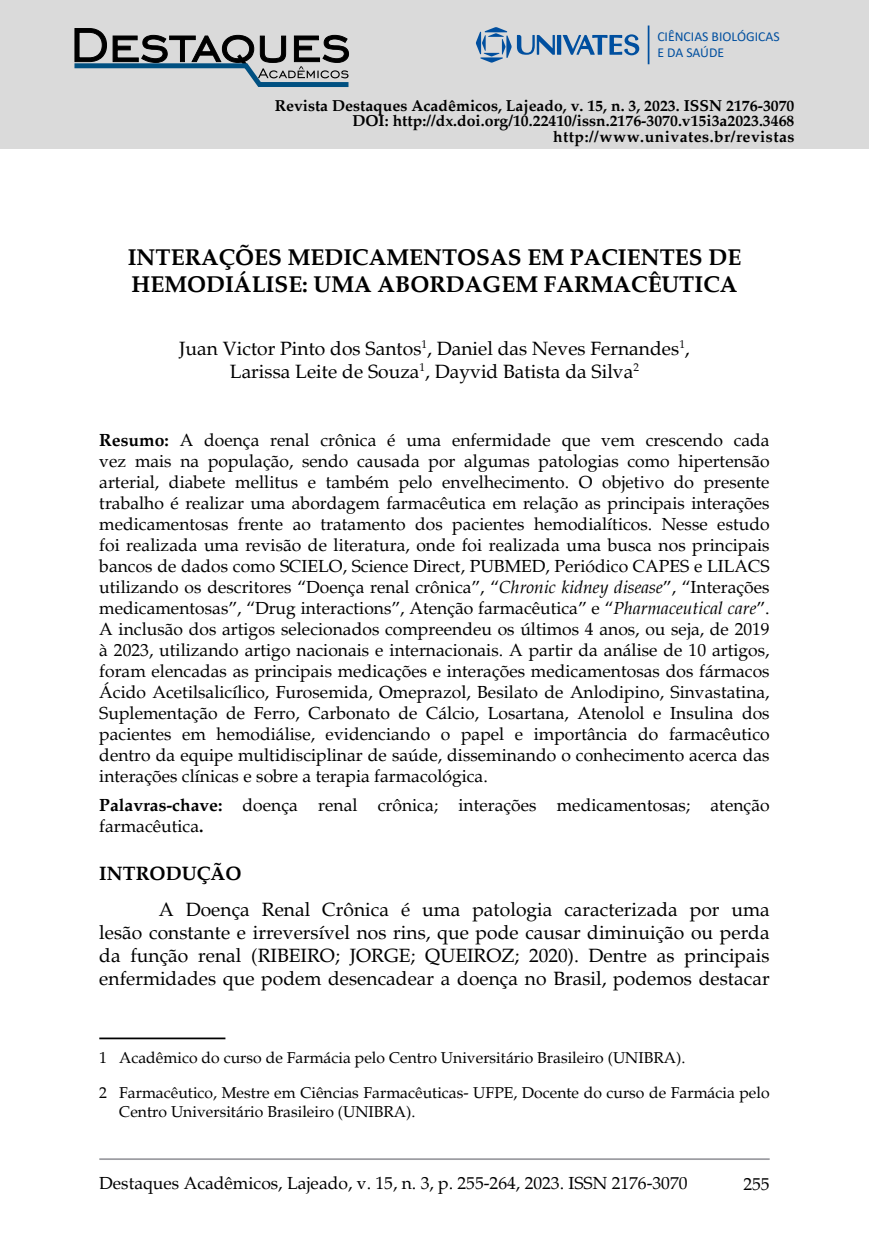
<style>
.page{position:relative;width:869px;height:1241px;background:#fff}
.page>*{position:absolute;margin:0;border:0;box-sizing:border-box;transform-origin:0 0}
.t1{font:700 22.75px/27.3px "Palatino";color:#000}
.t2{font:19.25px/23.1px "Palatino";color:#000;text-align:center}
.t3{font:700 19.25px "Palatino";color:#000}
.t4{font:17.5px/21px "Palatino";color:#000;text-align:justify}
.t5{font:15.75px/18.9px "Palatino";color:#000}
.t6{font:700 15.75px/15.8px "Palatino";color:#000;text-align:right}
.t7{font:13.65px/16.4px "Calibri";color:#004f9f}
.s1{font-weight:700}
.s2{font-style:italic}
</style>
<div class="page">
<hr style="left:99px;top:1157px;width:670px;height:2px;background:#9c9da2">
<div style="left:0;top:0;width:868px;height:149px;background:#dadada"></div>
<div style="left:556px;top:35px;width:5px;height:20px;background:#004f9f"></div>
<svg style="left:562px;top:34px;width:77px;height:21px"></svg>
<svg style="left:476px;top:27px;width:78px;height:36px"></svg>
<hr style="left:647px;top:25px;width:2px;height:39px;background:#004f9f">
<svg style="left:74px;top:28px;width:275px;height:59px"></svg>
<hr style="left:99px;top:1037px;width:126px;height:2px;background:#000">
<p class="t7" style="left:657px;top:28px;width:124px">CIÊNCIAS BIOLÓGICAS<br>E DA SAÚDE</p>
<p class="t6" style="left:274px;top:98px;width:521px">Revista Destaques Acadêmicos, Lajeado, v. 15, n. 3, 2023. ISSN 2176-3070<br>DOI: http://dx.doi.org/10.22410/issn.2176-3070.v15i3a2023.3468 http://www.univates.br/revistas</p>
<h1 class="t1" style="left:128px;top:243px;width:614px">INTERAÇÕES MEDICAMENTOSAS EM PACIENTES DE<br>HEMODIÁLISE: UMA ABORDAGEM FARMACÊUTICA</h1>
<p class="t2" style="left:179px;top:337px;width:512px">Juan Victor Pinto dos Santos<sup>1</sup>, Daniel das Neves Fernandes<sup>1</sup>,<br>Larissa Leite de Souza<sup>1</sup>, Dayvid Batista da Silva<sup>2</sup></p>
<p class="t4" style="left:99px;top:430px;width:671px"><span class="s1">Resumo:</span> A doença renal crônica é uma enfermidade que vem crescendo cada vez mais na população, sendo causada por algumas patologias como hipertensão arterial, diabete mellitus e também pelo envelhecimento. O objetivo do presente trabalho é realizar uma abordagem farmacêutica em relação as principais interações medicamentosas frente ao tratamento dos pacientes hemodialíticos. Nesse estudo foi realizada uma revisão de literatura, onde foi realizada uma busca nos principais bancos de dados como SCIELO, Science Direct, PUBMED, Periódico CAPES e LILACS utilizando os descritores “Doença renal crônica”, “<span class="s2">Chronic kidney disease</span>”, “Interações medicamentosas”, “Drug interactions”, Atenção farmacêutica” e “<span class="s2">Pharmaceutical care</span>”.<br>A inclusão dos artigos selecionados compreendeu os últimos 4 anos, ou seja, de 2019 à 2023, utilizando artigo nacionais e internacionais. A partir da análise de 10 artigos, foram elencadas as principais medicações e interações medicamentosas dos fármacos Ácido Acetilsalicílico, Furosemida, Omeprazol, Besilato de Anlodipino, Sinvastatina, Suplementação de Ferro, Carbonato de Cálcio, Losartana, Atenolol e Insulina dos pacientes em hemodiálise, evidenciando o papel e importância do farmacêutico dentro da equipe multidisciplinar de saúde, disseminando o conhecimento acerca das interações clínicas e sobre a terapia farmacológica.</p>
<p class="t4" style="left:99px;top:794px;width:671px"><span class="s1">Palavras-chave:</span> doença renal crônica; interações medicamentosas; atenção farmacêutica<span class="s1">.</span></p>
<p class="t3" style="left:99px;top:861px;width:144px">INTRODUÇÃO</p>
<p class="t2" style="left:99px;top:897px;width:671px;text-align:justify;text-indent:60px">A Doença Renal Crônica é uma patologia caracterizada por uma lesão constante e irreversível nos rins, que pode causar diminuição ou perda da função renal (RIBEIRO; JORGE; QUEIROZ; 2020). Dentre as principais enfermidades que podem desencadear a doença no Brasil, podemos destacar</p>
<p class="t5" style="left:99px;top:1048px;width:587px">1 Acadêmico do curso de Farmácia pelo Centro Universitário Brasileiro (UNIBRA).</p>
<p class="t5" style="left:119px;top:1083px;width:651px;text-indent:-20px">2 Farmacêutico, Mestre em Ciências Farmacêuticas- UFPE, Docente do curso de Farmácia pelo<br>Centro Universitário Brasileiro (UNIBRA).</p>
<p class="t4" style="left:99px;top:1172px;width:589px">Destaques Acadêmicos, Lajeado, v. 15, n. 3, p. 255-264, 2023. ISSN 2176-3070</p>
<p class="t4" style="left:743px;top:1173px;width:28px">255</p>
</div>
